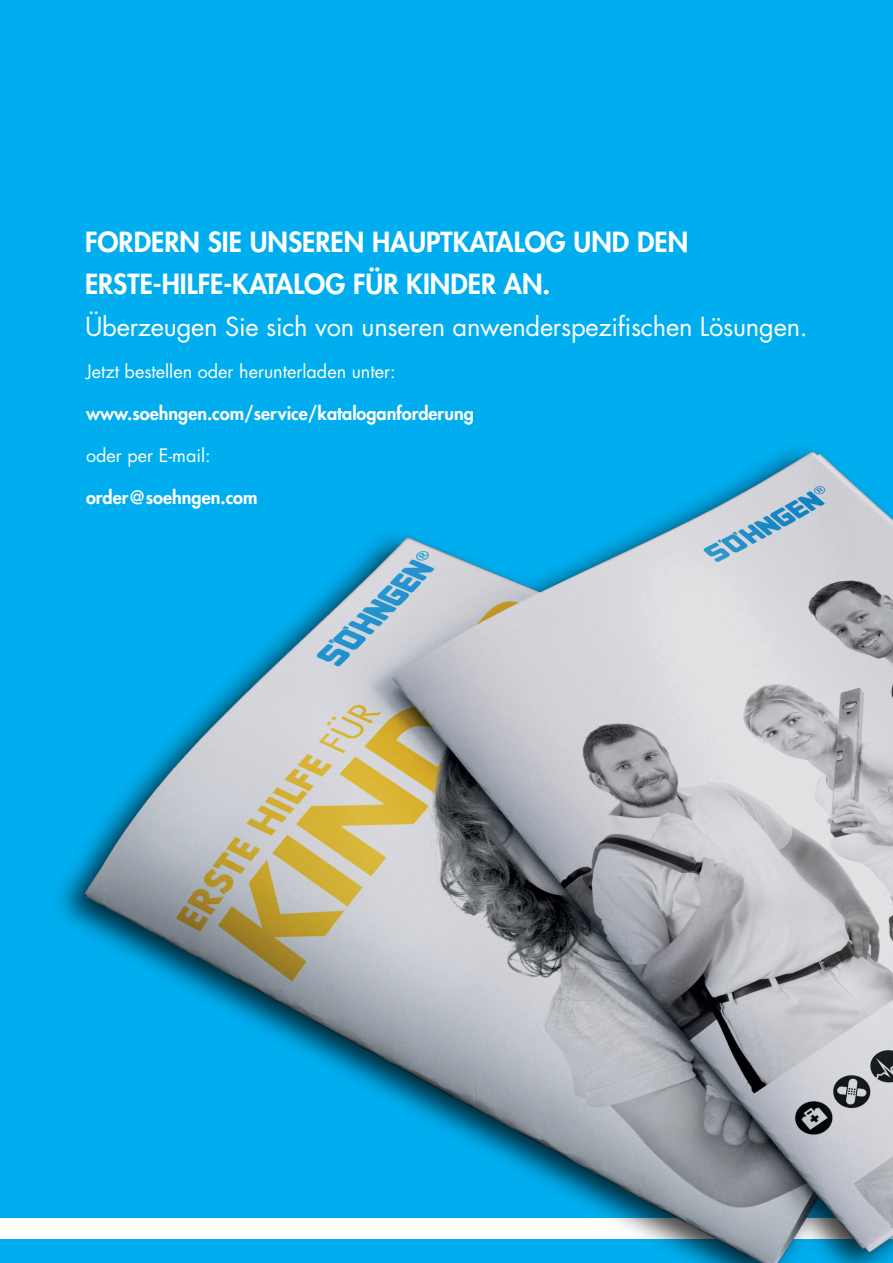
<style>
.page{position:relative;width:893px;height:1263px;background:#00aeef}
.page>*{position:absolute;margin:0;border:0;box-sizing:border-box;transform-origin:0 0}
.t1{font:800 27px/42px "Futura Std";color:#fff}
.t2{font:25.5px "Futura Std";letter-spacing:-.01em;color:#fff}
.t3{font:800 18px "Futura Std";color:#fff}
.t4{font:18px "Futura Std";color:#fff}
</style>
<div class="page">
<div style="left:0;top:1218px;width:893px;height:21px;background:#fff"></div>
<img style="left:59px;top:448px;width:834px;height:815px">
<p class="t1" style="left:85px;top:221px;width:605px">FORDERN SIE UNSEREN HAUPTKATALOG UND DEN<br>ERSTE-HILFE-KATALOG FÜR KINDER AN.</p>
<p class="t2" style="left:85px;top:310px;width:724px">Überzeugen Sie sich von unseren anwenderspezifischen Lösungen.</p>
<p class="t4" style="left:86px;top:360px;width:311px">Jetzt bestellen oder herunterladen unter:</p>
<p class="t3" style="left:86px;top:402px;width:389px">www.soehngen.com/service/kataloganforderung</p>
<p class="t4" style="left:86px;top:444px;width:126px">oder per E-mail:</p>
<p class="t3" style="left:86px;top:486px;width:173px">order@soehngen.com</p>
</div>
